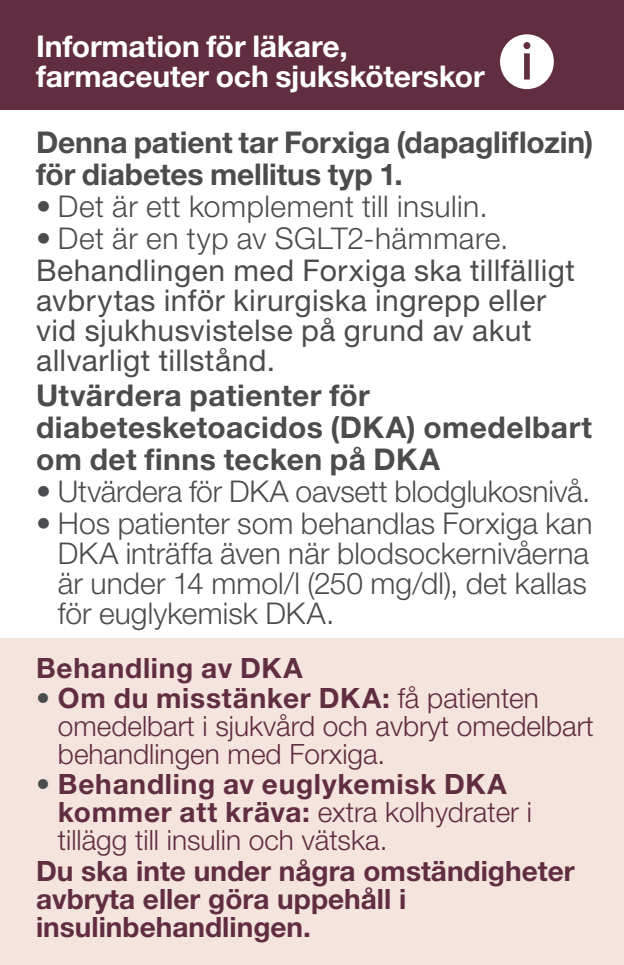
<style>
.page{position:relative;width:624px;height:965px;background:#fff}
.page>*{position:absolute;margin:0;border:0;box-sizing:border-box;transform-origin:0 0}
.t1{font:300 30px/30px "Helvetica Neue LT Std";color:#4b4c4d}
.t2{font:700 30px/32px "Helvetica Neue LT Std";letter-spacing:.01em;color:#4b4c4d}
.t3{font:30px/30px "Helvetica Neue LT Std";letter-spacing:.015em;color:#4b4c4d}
.t4{font:700 30px/30px "Helvetica Neue LT Std";letter-spacing:-.005em;color:#fff}
.t5{font:300 28px/28px "Helvetica Neue LT Std";color:#612d41}
.t6{font:700 28px/28px "Helvetica Neue LT Std";color:#612d41}
.t7{font:700 28px "Helvetica Neue LT Std";letter-spacing:.025em;color:#612d41}
.s1{color:#4b4c4d}
.s2{font-weight:700}
</style>
<div class="page">
<div style="left:0;top:0;width:624px;height:109px;background:#612d41"></div>
<svg style="left:500px;top:34px;width:54px;height:55px"></svg>
<div style="left:0;top:638px;width:624px;height:327px;background:#f4e4dd"></div>
<p class="t4" style="left:36px;top:31px;width:450px">Information för läkare, farmaceuter och sjuksköterskor</p>
<p class="t2" style="left:36px;top:125px;width:559px">Denna patient tar Forxiga (dapagliflozin) för diabetes mellitus typ 1.</p>
<p class="t1" style="left:36px;top:190px;width:453px">• Det är ett komplement till insulin.</p>
<p class="t1" style="left:36px;top:223px;width:474px">• Det är en typ av SGLT2-hämmare.</p>
<p class="t3" style="left:36px;top:255px;width:540px">Behandlingen med Forxiga ska tillfälligt avbrytas inför kirurgiska ingrepp eller vid sjukhusvistelse på grund av akut allvarligt tillstånd.</p>
<p class="t2" style="left:36px;top:378px;width:557px">Utvärdera patienter för diabetesketoacidos (DKA) omedelbart om det finns tecken på DKA</p>
<p class="t1" style="left:36px;top:476px;width:556px">• Utvärdera för DKA oavsett blodglukosnivå.</p>
<p class="t1" style="left:58px;top:508px;width:536px;text-indent:-22px">• Hos patienter som behandlas Forxiga kan DKA inträffa även när blodsockernivåerna är under 14 mmol/l (250 mg/dl), det kallas för euglykemisk DKA.</p>
<p class="t7" style="left:36px;top:650px;width:268px">Behandling av DKA</p>
<p class="t5" style="left:58px;top:683px;width:537px;text-indent:-22px"><span class="s1">•</span> <span class="s2">Om du misstänker DKA:</span> få patienten omedelbart i sjukvård och avbryt omedelbart behandlingen med Forxiga.</p>
<p class="t5" style="left:58px;top:770px;width:475px;text-indent:-22px"><span class="s1">•</span> <span class="s2">Behandling av euglykemisk DKA kommer att kräva:</span> extra kolhydrater i tillägg till insulin och vätska.</p>
<p class="t6" style="left:36px;top:856px;width:540px">Du ska inte under några omständigheter avbryta eller göra uppehåll i insulinbehandlingen.</p>
</div>
